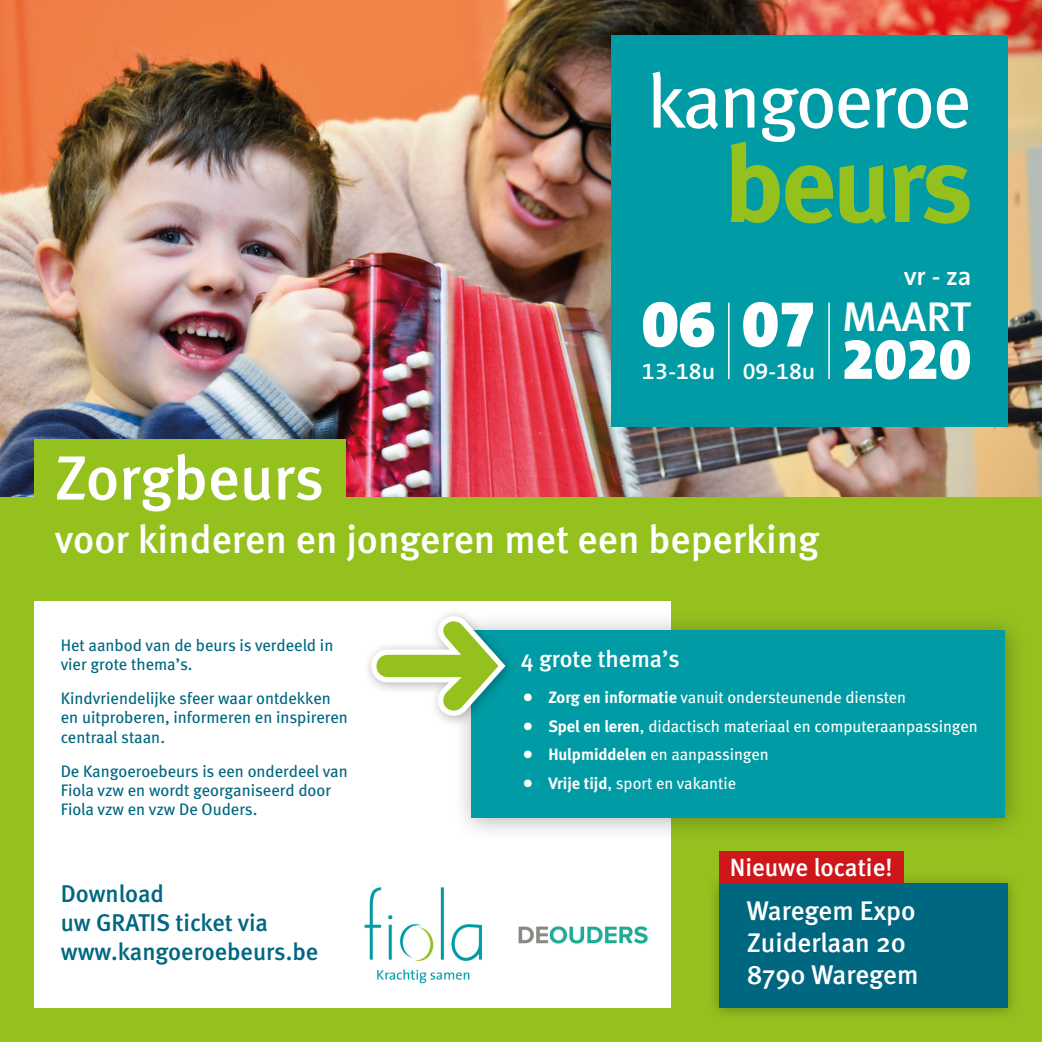
<style>
.page{position:relative;width:1042px;height:1042px;background:#fff}
.page>*{position:absolute;margin:0;border:0;box-sizing:border-box;transform-origin:0 0}
.t1{font:700 108.5px "Meta";letter-spacing:-.03em;color:#95c11f}
.t2{font:76.3px "Meta";letter-spacing:-.03em;color:#fff}
.t3{font:64.92px "The Sans Black Expert";color:#fff;scale:1.04 1}
.t4{font:500 62.3px "Meta";color:#fff}
.t5{font:56.52px "The Sans Black Expert";color:#fff;scale:1.04 1}
.t6{font:500 41.3px "Meta";color:#fff;scale:1.04 1}
.t7{font:500 39.38px "Meta";color:#fff}
.t8{font:500 26.95px "Meta";color:#fff}
.t9{font:600 26.25px "The Sans";color:#fff}
.t10{font:500 24.85px "Meta";color:#fff}
.t11{font:500 24.15px/29.1px "Meta";color:#006781}
.t12{font:500 23.8px "Meta";color:#fff}
.t13{font:22.57px "The Sans Semi Bold Expert";color:#fff;scale:1.04 1}
.t14{font:16.62px/19.2px "Meta";color:#006781}
.t15{font:16.45px "Meta";color:#fff}
.s1{font-family:"The Sans";font-weight:600}
.s2{font-family:"Frutiger";font-weight:900;font-stretch:condensed;font-size:21.88px}
.s3{font-weight:700}
</style>
<div class="page">
<div style="left:0;top:461px;width:1042px;height:581px;background:#95c11f"></div>
<img style="left:0;top:0;width:1042px;height:496px">
<div style="left:35px;top:601px;width:636px;height:407px;background:#fff"></div>
<div style="left:451px;top:610px;width:578px;height:231px;background:#000;opacity:.3"></div>
<div style="left:471px;top:630px;width:534px;height:188px;background:#009ba4"></div>
<div style="left:362px;top:607px;width:155px;height:121px;background:#000;opacity:.3"></div>
<svg style="left:368px;top:612px;width:141px;height:107px"></svg>
<div style="left:611px;top:35px;width:396px;height:392px;background:#009ba4"></div>
<div style="left:35px;top:439px;width:311px;height:78px;background:#95c11f"></div>
<hr style="left:728px;top:303px;width:1px;height:76px;background:#fff">
<hr style="left:828px;top:303px;width:2px;height:76px;background:#fff">
<img style="left:364px;top:887px;width:119px;height:97px">
<img style="left:518px;top:926px;width:130px;height:18px">
<div style="left:707px;top:871px;width:314px;height:150px;background:#000;opacity:.3"></div>
<div style="left:719px;top:883px;width:288px;height:125px;background:#006781"></div>
<div style="left:719px;top:851px;width:184px;height:32px;background:#cd171a"></div>
<p class="t2" style="left:647px;top:56px;width:326px">kangoeroe</p>
<p class="t1" style="left:724px;top:120px;width:250px">beurs</p>
<p class="t3" style="left:642px;top:269px;width:169px">06 07</p>
<p class="t13" style="left:642px;top:352px;width:72px">13<span class="s1">-</span>18<span class="s1">u</span></p>
<p class="t13" style="left:742px;top:352px;width:71px">09<span class="s1">-</span>18<span class="s1">u</span></p>
<p class="t9" style="left:903px;top:254px;width:69px">vr - za</p>
<p class="t6" style="left:842px;top:293px;width:125px">MAART</p>
<p class="t5" style="left:842px;top:312px;width:125px">2020</p>
<p class="t4" style="left:55px;top:442px;width:271px">Zorgbeurs</p>
<p class="t7" style="left:55px;top:516px;width:766px">voor kinderen en jongeren met een beperking</p>
<p class="t14" style="left:61px;top:635px;width:274px">Het aanbod van de beurs is verdeeld in vier grote thema’s.</p>
<p class="t14" style="left:61px;top:688px;width:288px">Kindvriendelijke sfeer waar ontdekken en uitproberen, informeren en inspireren centraal staan.</p>
<p class="t14" style="left:61px;top:761px;width:288px">De Kangoeroebeurs is een onderdeel van<br>Fiola vzw en wordt georganiseerd door<br>Fiola vzw en vzw De Ouders.</p>
<p class="t11" style="left:61px;top:879px;width:209px">Download<br>uw GRATIS ticket via</p>
<p class="t11" style="left:61px;top:937px;width:259px">www.kangoeroebeurs.be</p>
<p class="t12" style="left:521px;top:645px;width:160px">4 grote thema’s</p>
<p class="t15" style="left:522px;top:688px;width:385px"><span class="s2">•</span> <span class="s3">Zorg en informatie</span> vanuit ondersteunende diensten</p>
<p class="t15" style="left:522px;top:716px;width:457px"><span class="s2">•</span> <span class="s3">Spel en leren</span>, didactisch materiaal en computeraanpassingen</p>
<p class="t15" style="left:522px;top:745px;width:248px"><span class="s2">•</span> <span class="s3">Hulpmiddelen</span> en aanpassingen</p>
<p class="t15" style="left:522px;top:773px;width:215px"><span class="s2">•</span> <span class="s3">Vrije tijd</span>, sport en vakantie</p>
<p class="t10" style="left:730px;top:853px;width:164px">Nieuwe locatie!</p>
<p class="t8" style="left:747px;top:894px;width:170px">Waregem Expo</p>
<p class="t8" style="left:747px;top:927px;width:161px">Zuiderlaan 20</p>
<p class="t8" style="left:747px;top:959px;width:173px">8790 Waregem</p>
</div>
